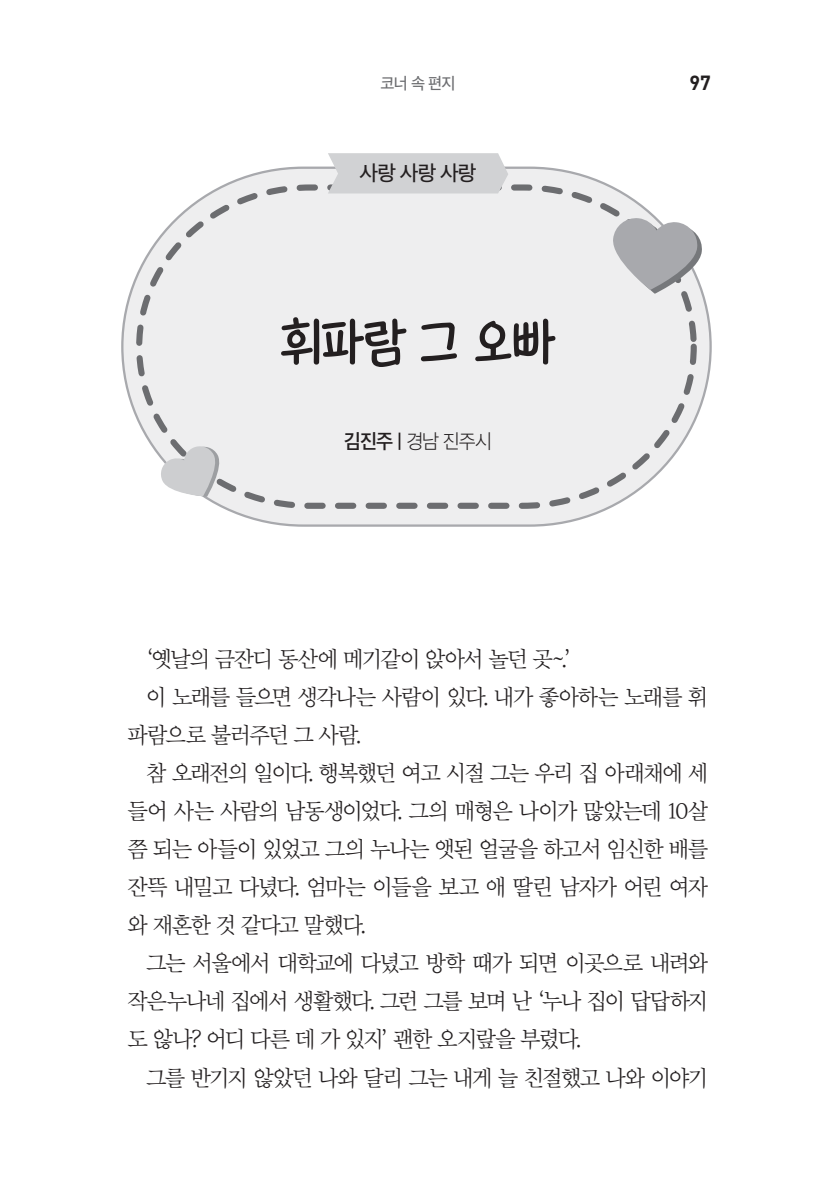
<style>
.page{position:relative;width:817px;height:1200px;background:#fff}
.page>*{position:absolute;margin:0;border:0;box-sizing:border-box;transform-origin:0 0}
.t1{font:56.25px "Rix Merry Font M";color:#231f20}
.편지-본문{font:22.5px/38px "SD Myeongjo Neoa b Lt";letter-spacing:-.07em;color:#231f20;text-align:justify}
.t2{font:20.25px "SD Gothic Neoa e Md";color:#231f20}
.t3{font:700 20.25px "DINOT";color:#231f20}
.편지-독자명{font:19.12px "SD Gothic Neoa b Ult Lt";color:#231f20}
.t4{font:15.75px "SD Gothic Neoa e Md";color:#6c6d70}
.s1{font-family:"SD Gothic Neoa f Sm"}
</style>
<div class="page">
<svg style="left:121px;top:166px;width:591px;height:361px"></svg>
<svg style="left:133px;top:181px;width:566px;height:331px"></svg>
<svg style="left:611px;top:217px;width:92px;height:77px"></svg>
<svg style="left:159px;top:444px;width:65px;height:52px"></svg>
<div style="left:328px;top:153px;width:180px;height:40px;background:#d1d2d4"></div>
<p class="t4" style="left:380px;top:75px;width:77px">코너 속 편지</p>
<p class="t3" style="left:689px;top:67px;width:23px">97</p>
<p class="t2" style="left:359px;top:163px;width:118px">사랑 사랑 사랑</p>
<p class="t1" style="left:279px;top:314px;width:278px">휘파람 그 오빠</p>
<p class="편지-독자명" style="left:344px;top:431px;width:150px"><span class="s1">김진주 |</span> 경남 진주시</p>
<p class="편지-본문" style="left:146px;top:641px;width:426px">‘옛날의 금잔디 동산에 메기같이 앉아서 놀던 곳~.’</p>
<p class="편지-본문" style="left:128px;top:679px;width:582px;text-indent:18px">이 노래를 들으면 생각나는 사람이 있다. 내가 좋아하는 노래를 휘 파람으로 불러주던 그 사람.</p>
<p class="편지-본문" style="left:128px;top:755px;width:582px;text-indent:18px">참 오래전의 일이다. 행복했던 여고 시절 그는 우리 집 아래채에 세 들어 사는 사람의 남동생이었다. 그의 매형은 나이가 많았는데 10살 쯤 되는 아들이 있었고 그의 누나는 앳된 얼굴을 하고서 임신한 배를 잔뜩 내밀고 다녔다. 엄마는 이들을 보고 애 딸린 남자가 어린 여자 와 재혼한 것 같다고 말했다.</p>
<p class="편지-본문" style="left:128px;top:945px;width:582px;text-indent:18px">그는 서울에서 대학교에 다녔고 방학 때가 되면 이곳으로 내려와 작은누나네 집에서 생활했다. 그런 그를 보며 난 ‘누나 집이 답답하지 도 않나? 어디 다른 데 가 있지’ 괜한 오지랖을 부렸다.</p>
<p class="편지-본문" style="left:146px;top:1059px;width:563px">그를 반기지 않았던 나와 달리 그는 내게 늘 친절했고 나와 이야기</p>
</div>
